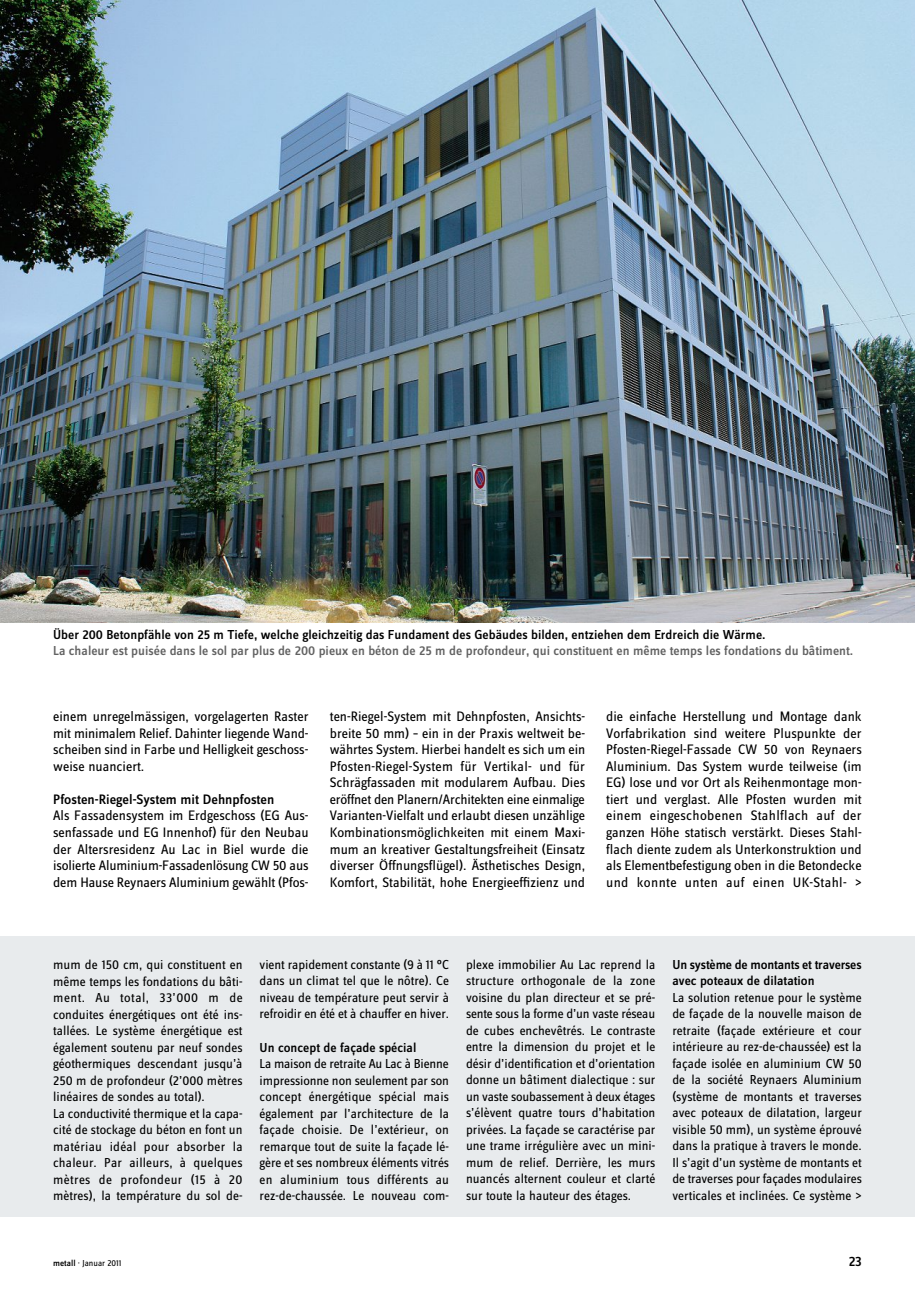
<style>
.page{position:relative;width:915px;height:1293px;background:#fff}
.page>*{position:absolute;margin:0;border:0;box-sizing:border-box;transform-origin:0 0}
.t1{font:14.25px/16.5px "Zine Sans Dis Regular Roman OV IOZLAA";letter-spacing:-.005em;color:#000;text-align:justify}
.t2{font:14.25px "Zine Sans Dis Medium Roman OV COZLAA";color:#000}
.t3{font:13.5px/16.5px "Zine Sans Dis Regular Roman OV IOZLAA";color:#000;text-align:justify}
.t4{font:13.5px/16.5px "Zine Sans Dis Medium Roman OV COZLAA";color:#000}
.t5{font:13.5px "Zine Sans Dis Medium Roman OV COZLAA";color:#626262}
.t6{font:9px "Zine Sans Dis Regular Roman OV IOZLAA";color:#000}
.s1{font-family:"Zine Sans Dis Medium Roman OV COZLAA"}
</style>
<div class="page">
<div style="left:0;top:936px;width:914px;height:280px;background:#e8ebed"></div>
<img style="left:0;top:0;width:914px;height:622px">
<p class="t4" style="left:53px;top:626px;width:713px">Über 200 betonpfähle von 25 m tiefe, welche gleichzeitig das fundament des gebäudes bilden, entziehen dem erdreich die wärme.</p>
<p class="t5" style="left:53px;top:643px;width:801px">la chaleur est puisée dans le sol par plus de 200 pieux en béton de 25 m de profondeur, qui constituent en même temps les fondations du bâtiment.</p>
<p class="t1" style="left:53px;top:708px;width:257px">einem unregelmässigen, vorgelagerten Raster mit minimalem Relief. Dahinter liegende Wand&shy;scheiben sind in Farbe und Helligkeit geschoss&shy;weise nuanciert.</p>
<p class="t2" style="left:53px;top:790px;width:223px">pfosten-riegel-system mit dehnpfosten</p>
<p class="t1" style="left:53px;top:807px;width:257px">Als Fassadensystem im Erdgeschoss (EG Aus&shy;senfassade und EG Innenhof) für den Neubau der Altersresidenz Au Lac in Biel wurde die isolierte Aluminium-Fassadenlösung CW 50 aus dem Hause Reynaers Aluminium gewählt (Pfos-</p>
<p class="t1" style="left:330px;top:708px;width:257px">ten-Riegel-System mit Dehnpfosten, Ansichts&shy;breite 50 mm) – ein in der Praxis weltweit be&shy;währtes System. Hierbei handelt es sich um ein Pfosten-Riegel-System für Vertikal- und für Schrägfassaden mit modularem Aufbau. Dies eröffnet den Planern/Architekten eine einmalige Varianten-Vielfalt und erlaubt diesen unzählige Kombinationsmöglichkeiten mit einem Maxi&shy;mum an kreativer Gestaltungsfreiheit (Einsatz diverser Öffnungsflügel). Ästhetisches Design, Komfort, Stabilität, hohe Energieeffizienz und</p>
<p class="t1" style="left:606px;top:708px;width:257px">die einfache Herstellung und Montage dank Vorfabrikation sind weitere Pluspunkte der Pfosten-Riegel-Fassade CW 50 von Reynaers Aluminium. Das System wurde teilweise (im EG) lose und vor Ort als Reihenmontage mon&shy;tiert und verglast. Alle Pfosten wurden mit einem eingeschobenen Stahlflach auf der ganzen Höhe statisch verstärkt. Dieses Stahl&shy;flach diente zudem als Unterkonstruktion und als Elementbefestigung oben in die Betondecke und konnte unten auf einen UK-Stahl- &gt;</p>
<p class="t3" style="left:53px;top:956px;width:191px;text-align:left">mum de 150 cm, qui constituent en même temps les fondations du bâti&shy;ment. Au total, 33’000 m de conduites énergétiques ont été ins&shy;tallées. Le système énergétique est également soutenu par neuf sondes géothermiques descendant jusqu’à 250 m de profondeur (2’000 mètres linéaires de sondes au total).<br>La conductivité thermique et la capa&shy;cité de stockage du béton en font un matériau idéal pour absorber la chaleur. Par ailleurs, à quelques mètres de profondeur (15 à 20 mètres), la température du sol de-</p>
<p class="t3" style="left:259px;top:956px;width:191px">vient rapidement constante (9 à 11 °C dans un climat tel que le nôtre). Ce niveau de température peut servir à refroidir en été et à chauffer en hiver.</p>
<p class="t4" style="left:259px;top:1038px;width:158px">un concept de façade spécial</p>
<p class="t3" style="left:259px;top:1055px;width:191px">La maison de retraite Au Lac à Bienne impressionne non seulement par son concept énergétique spécial mais également par l’architecture de la façade choisie. De l’extérieur, on remarque tout de suite la façade lé&shy;gère et ses nombreux éléments vitrés en aluminium tous différents au rez-de-chaussée. Le nouveau com-</p>
<p class="t3" style="left:466px;top:956px;width:191px">plexe immobilier Au Lac reprend la structure orthogonale de la zone voisine du plan directeur et se pré&shy;sente sous la forme d’un vaste réseau de cubes enchevêtrés. Le contraste entre la dimension du projet et le désir d’identification et d’orientation donne un bâtiment dialectique : sur un vaste soubassement à deux étages s’élèvent quatre tours d’habitation privées. La façade se caractérise par une trame irrégulière avec un mini&shy;mum de relief. Derrière, les murs nuancés alternent couleur et clarté sur toute la hauteur des étages.</p>
<p class="t4" style="left:672px;top:956px;width:191px">un système de montants et traverses avec poteaux de dilatation</p>
<p class="t3" style="left:672px;top:989px;width:191px">La solution retenue pour le système de façade de la nouvelle maison de retraite (façade extérieure et cour intérieure au rez-de-chaussée) est la façade isolée en aluminium CW 50 de la société Reynaers Aluminium (système de montants et traverses avec poteaux de dilatation, largeur visible 50 mm), un système éprouvé dans la pratique à travers le monde.<br>Il s’agit d’un système de montants et de traverses pour façades modulaires verticales et inclinées. Ce système &gt;</p>
<p class="t6" style="left:53px;top:1257px;width:70px"><span class="s1">metall</span> · Januar 2011</p>
<p class="t2" style="left:848px;top:1252px;width:14px">23</p>
</div>
